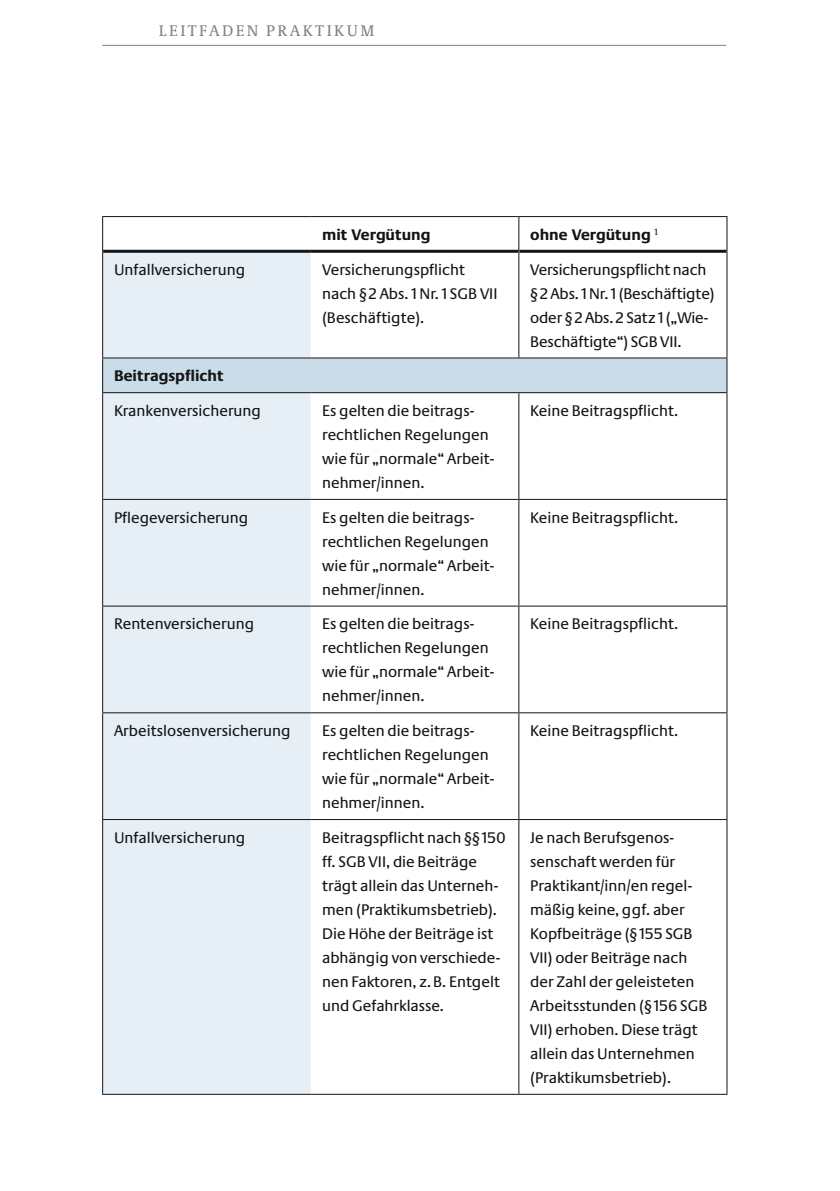
<style>
.page{position:relative;width:840px;height:1191px;background:#fff}
.page>*{position:absolute;margin:0;border:0;box-sizing:border-box;transform-origin:0 0}
.t1{font:16px/24px "Neue Praxis";color:#121515}
.t2{font:700 16px "Neue Praxis";color:#121515}
.t3{font:16px "Neue Demos SC Os F";letter-spacing:.15em;color:#818282}
</style>
<div class="page">
<hr style="left:102px;top:45px;width:624px;height:1px;background:#818282">
<svg style="left:103px;top:217px;width:415px;height:33px"></svg>
<div style="left:103px;top:253px;width:207px;height:840px;background:#e7eff6"></div>
<div style="left:103px;top:358px;width:623px;height:35px;background:#cbdce9"></div>
<hr style="left:102px;top:217px;width:1px;height:34px;background:#121515">
<hr style="left:726px;top:217px;width:1px;height:34px;background:#121515">
<hr style="left:102px;top:251px;width:1px;height:106px;background:#121515">
<hr style="left:726px;top:251px;width:1px;height:106px;background:#121515">
<hr style="left:102px;top:358px;width:1px;height:34px;background:#121515">
<hr style="left:726px;top:358px;width:1px;height:34px;background:#121515">
<hr style="left:102px;top:393px;width:1px;height:106px;background:#121515">
<hr style="left:726px;top:393px;width:1px;height:106px;background:#121515">
<hr style="left:102px;top:500px;width:1px;height:105px;background:#121515">
<hr style="left:726px;top:500px;width:1px;height:105px;background:#121515">
<hr style="left:102px;top:606px;width:1px;height:106px;background:#121515">
<hr style="left:726px;top:606px;width:1px;height:106px;background:#121515">
<hr style="left:102px;top:713px;width:1px;height:106px;background:#121515">
<hr style="left:726px;top:713px;width:1px;height:106px;background:#121515">
<hr style="left:102px;top:820px;width:1px;height:273px;background:#121515">
<hr style="left:726px;top:820px;width:1px;height:273px;background:#121515">
<hr style="left:102px;top:1093px;width:208px;height:1px;background:#121515">
<hr style="left:310px;top:1093px;width:208px;height:1px;background:#121515">
<hr style="left:518px;top:1093px;width:209px;height:1px;background:#121515">
<hr style="left:103px;top:250px;width:207px;height:3px;background:#121515">
<hr style="left:310px;top:250px;width:208px;height:3px;background:#121515">
<hr style="left:519px;top:250px;width:207px;height:3px;background:#121515">
<hr style="left:102px;top:216px;width:208px;height:1px;background:#121515">
<hr style="left:310px;top:216px;width:208px;height:1px;background:#121515">
<hr style="left:518px;top:216px;width:209px;height:1px;background:#121515">
<hr style="left:102px;top:357px;width:208px;height:1px;background:#121515">
<hr style="left:310px;top:357px;width:208px;height:1px;background:#121515">
<hr style="left:518px;top:357px;width:209px;height:1px;background:#121515">
<hr style="left:102px;top:392px;width:208px;height:1px;background:#121515">
<hr style="left:310px;top:392px;width:208px;height:1px;background:#121515">
<hr style="left:518px;top:392px;width:209px;height:1px;background:#121515">
<hr style="left:102px;top:499px;width:208px;height:1px;background:#121515">
<hr style="left:310px;top:499px;width:208px;height:1px;background:#121515">
<hr style="left:518px;top:499px;width:209px;height:1px;background:#121515">
<hr style="left:102px;top:605px;width:208px;height:1px;background:#121515">
<hr style="left:310px;top:605px;width:208px;height:1px;background:#121515">
<hr style="left:518px;top:605px;width:209px;height:1px;background:#121515">
<hr style="left:102px;top:712px;width:208px;height:1px;background:#121515">
<hr style="left:310px;top:712px;width:208px;height:1px;background:#121515">
<hr style="left:518px;top:712px;width:209px;height:1px;background:#121515">
<hr style="left:102px;top:819px;width:208px;height:1px;background:#121515">
<hr style="left:310px;top:819px;width:208px;height:1px;background:#121515">
<hr style="left:518px;top:819px;width:209px;height:1px;background:#121515">
<hr style="left:518px;top:217px;width:1px;height:34px;background:#121515">
<hr style="left:518px;top:251px;width:1px;height:106px;background:#121515">
<hr style="left:518px;top:393px;width:1px;height:106px;background:#121515">
<hr style="left:518px;top:500px;width:1px;height:105px;background:#121515">
<hr style="left:518px;top:606px;width:1px;height:106px;background:#121515">
<hr style="left:518px;top:713px;width:1px;height:106px;background:#121515">
<hr style="left:518px;top:820px;width:1px;height:273px;background:#121515">
<p class="t3" style="left:159px;top:21px;width:217px">LEITFADEN PRAKTIKUM</p>
<p class="t2" style="left:322px;top:225px;width:110px">mit Vergütung</p>
<p class="t2" style="left:530px;top:225px;width:129px">ohne Vergütung <sup>1</sup></p>
<p class="t1" style="left:114px;top:257px;width:133px">Unfallversicherung</p>
<p class="t1" style="left:322px;top:257px;width:177px">Versicherungspflicht nach § 2 Abs. 1 Nr. 1 SGB VII (Beschäftigte).</p>
<p class="t1" style="left:530px;top:257px;width:186px">Versicherungspflicht nach § 2 Abs. 1 Nr. 1 (Beschäftigte) oder § 2 Abs. 2 Satz 1 („Wie-<br>Beschäftigte“) SGB VII.</p>
<p class="t2" style="left:114px;top:366px;width:111px">Beitragspflicht</p>
<p class="t1" style="left:114px;top:398px;width:148px">Krankenversicherung</p>
<p class="t1" style="left:322px;top:398px;width:174px">Es gelten die beitrags&shy;rechtlichen Regelungen wie für „normale“ Arbeit&shy;nehmer/innen.</p>
<p class="t1" style="left:530px;top:398px;width:149px">Keine Beitragspflicht.</p>
<p class="t1" style="left:114px;top:505px;width:136px">Pflegeversicherung</p>
<p class="t1" style="left:322px;top:505px;width:174px">Es gelten die beitrags&shy;rechtlichen Regelungen wie für „normale“ Arbeit&shy;nehmer/innen.</p>
<p class="t1" style="left:530px;top:505px;width:149px">Keine Beitragspflicht.</p>
<p class="t1" style="left:114px;top:612px;width:142px">Rentenversicherung</p>
<p class="t1" style="left:322px;top:612px;width:174px">Es gelten die beitrags&shy;rechtlichen Regelungen wie für „normale“ Arbeit&shy;nehmer/innen.</p>
<p class="t1" style="left:530px;top:612px;width:149px">Keine Beitragspflicht.</p>
<p class="t1" style="left:114px;top:718px;width:178px">Arbeitslosenversicherung</p>
<p class="t1" style="left:322px;top:718px;width:174px">Es gelten die beitrags&shy;rechtlichen Regelungen wie für „normale“ Arbeit&shy;nehmer/innen.</p>
<p class="t1" style="left:530px;top:718px;width:149px">Keine Beitragspflicht.</p>
<p class="t1" style="left:114px;top:825px;width:133px">Unfallversicherung</p>
<p class="t1" style="left:322px;top:825px;width:185px">Beitragspflicht nach §§ 150 ff. SGB VII, die Beiträge trägt allein das Unterneh&shy;men (Praktikumsbetrieb).<br>Die Höhe der Beiträge ist abhängig von verschiede&shy;nen Faktoren, z.B. Entgelt und Gefahrklasse.</p>
<p class="t1" style="left:530px;top:825px;width:179px">Je nach Berufsgenos&shy;senschaft werden für<br>Praktikant/inn/en regel&shy;mäßig keine, ggf. aber<br>Kopfbeiträge (§ 155 SGB<br>VII) oder Beiträge nach der Zahl der geleisteten<br>Arbeitsstunden (§ 156 SGB<br>VII) erhoben. Diese trägt allein das Unternehmen (Praktikumsbetrieb).</p>
</div>
